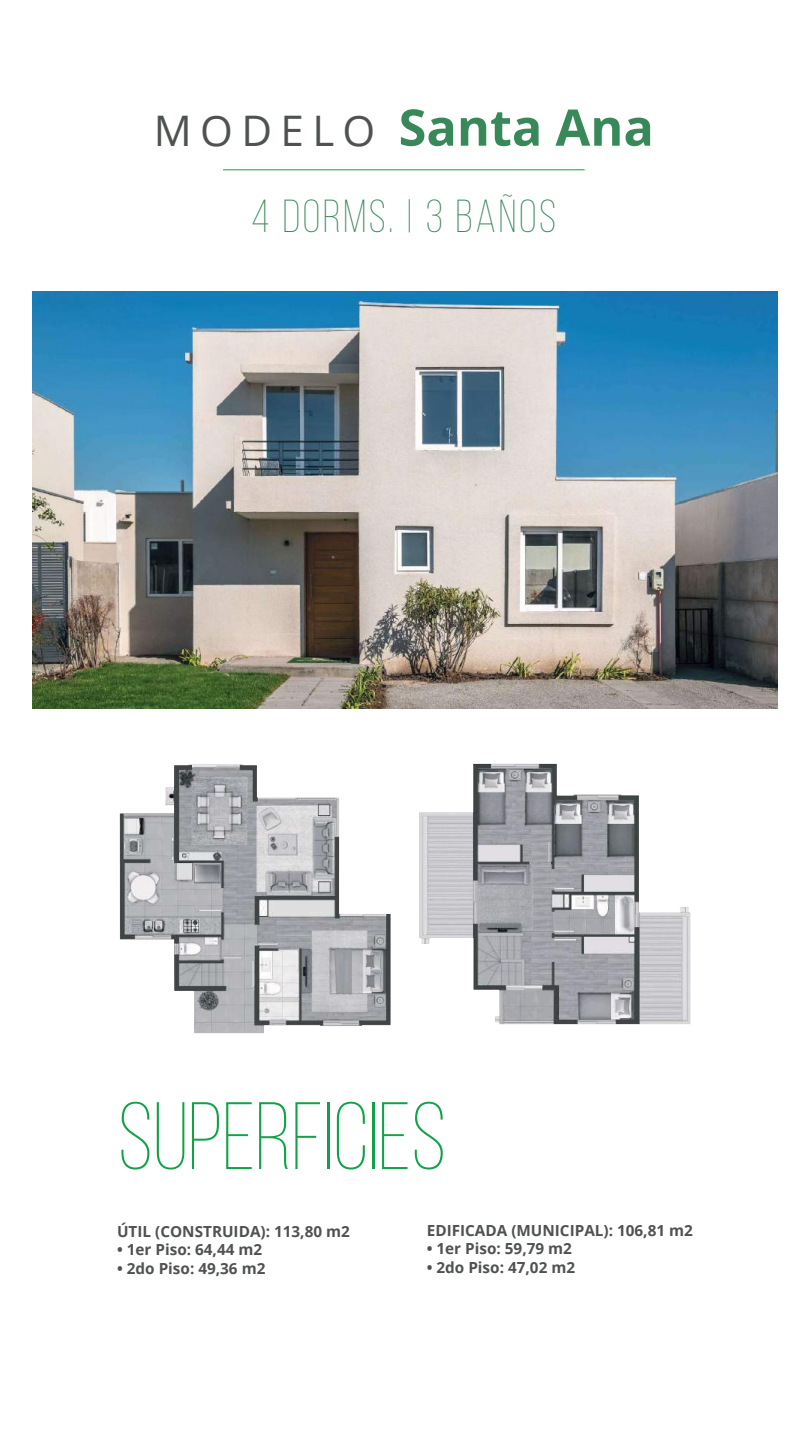
<style>
.page{position:relative;width:810px;height:1440px;background:#fff}
.page>*{position:absolute;margin:0;border:0;box-sizing:border-box;transform-origin:0 0}
.t1{font:300 95.47px "Bebas Neue";color:#12a148}
.t2{font:700 50.47px "Open Sans";color:#38885a}
.t3{font:300 46.2px "Bebas Neue";letter-spacing:.06em;color:#38885a}
.t4{font:700 15.3px "Open Sans";color:#4f5350}
.s1{font-weight:400;font-size:42.15px;color:#4f5350}
</style>
<div class="page">
<img style="left:32px;top:292px;width:746px;height:416px">
<img style="left:419px;top:764px;width:271px;height:260px">
<img style="left:120px;top:764px;width:271px;height:269px">
<hr style="left:223px;top:169px;width:362px;height:1px;background:#12a148">
<h2 class="t2" style="left:154px;top:92px;width:502px"><span class="s1">MODELO</span> Santa Ana</h2>
<h3 class="t3" style="left:251px;top:192px;width:307px">4 DORMS. | 3 BAÑOS</h3>
<h1 class="t1" style="left:118px;top:1086px;width:330px">SUPERFICIES</h1>
<p class="t4" style="left:117px;top:1221px;width:234px">ÚTIL (CONSTRUIDA): 113,80 m2</p>
<p class="t4" style="left:117px;top:1239px;width:147px">• 1er Piso: 64,44 m2</p>
<p class="t4" style="left:117px;top:1257px;width:150px">• 2do Piso: 49,36 m2</p>
<p class="t4" style="left:427px;top:1219px;width:268px">EDIFICADA (MUNICIPAL): 106,81 m2</p>
<p class="t4" style="left:427px;top:1238px;width:147px">• 1er Piso: 59,79 m2</p>
<p class="t4" style="left:427px;top:1256px;width:150px">• 2do Piso: 47,02 m2</p>
</div>
